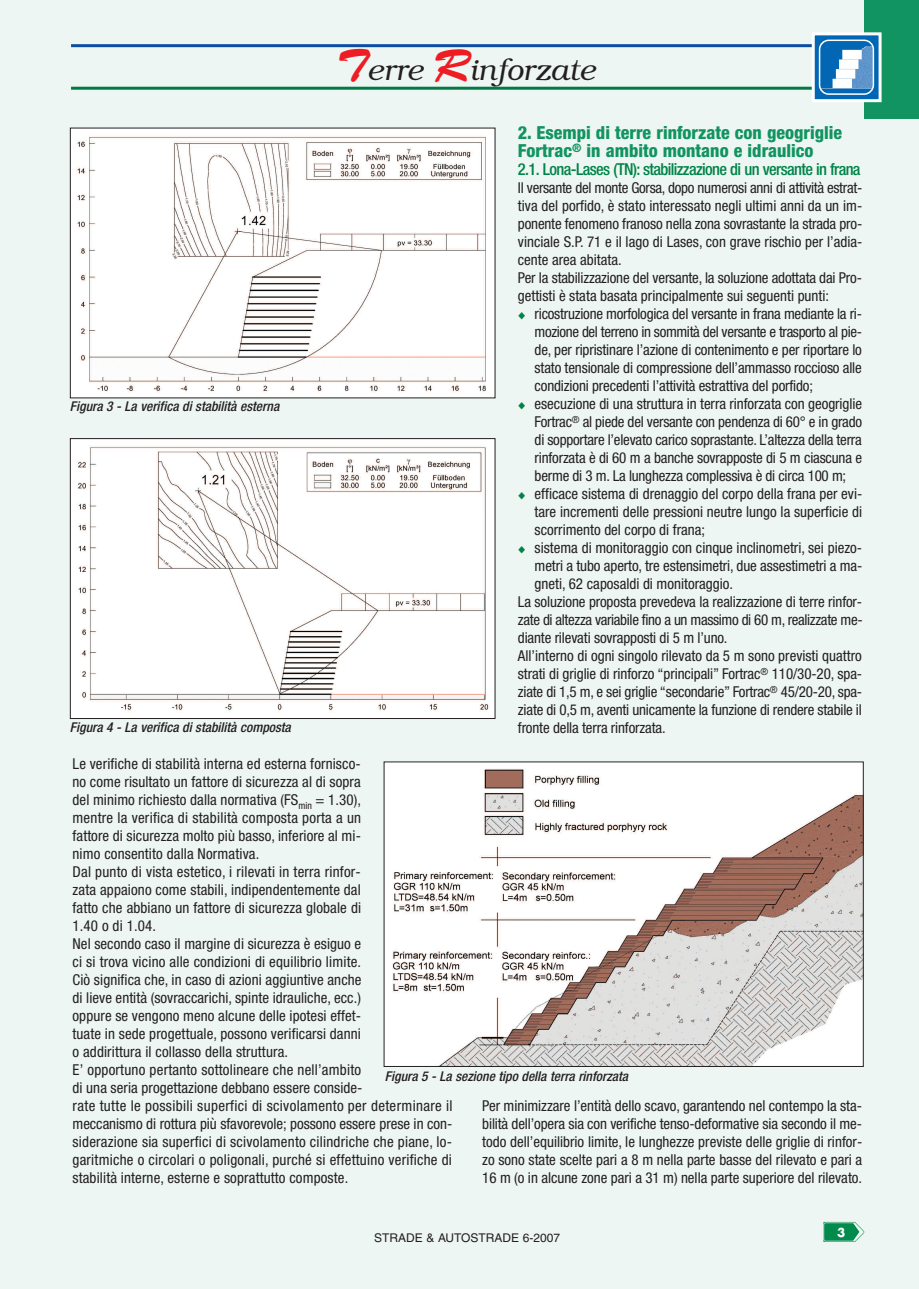
<style>
.page{position:relative;width:919px;height:1289px;background:#fff}
.page>*{position:absolute;margin:0;border:0;box-sizing:border-box;transform-origin:0 0}
.t1{font:italic 300 30px "Bookman";color:#231f20}
.t2{font:800 condensed 18px/18px "Helvetica Neue";color:#119461}
.t3{font:500 condensed 16.5px "Helvetica Neue";letter-spacing:-.04em;color:#008348}
.t4{font:condensed 15px/18px "Helvetica Neue";color:#231f20;text-align:justify}
.t5{font:condensed 15px "Helvetica Neue";letter-spacing:-.025em;color:#231f20}
.t6{font:italic 500 condensed 13.5px "Helvetica Neue";color:#231f20}
.t7{font:12px "Helvetica";color:#231f20}
.t8{font:700 12px "Futura";color:#fff}
.s1{font-family:"Brush Script";font-weight:400;font-style:normal;font-size:45px;color:#ee1d23}
.s2{color:#008348}
</style>
<div class="page">
<div style="left:0;top:0;width:918px;height:1288px;background:#edf6f2"></div>
<img style="left:823px;top:1221px;width:41px;height:21px">
<hr style="left:71px;top:44px;width:789px;height:3px;background:#0d4da1">
<hr style="left:71px;top:87px;width:789px;height:3px;background:#017a47">
<div style="left:863px;top:0;width:55px;height:119px;background:#119461"></div>
<div style="left:813px;top:34px;width:67px;height:67px;background:#0166b3"></div>
<div style="left:811px;top:32px;width:70px;height:70px;border:3px solid #fff"></div>
<svg style="left:818px;top:40px;width:56px;height:55px"></svg>
<img style="left:72px;top:130px;width:421px;height:266px">
<img style="left:385px;top:763px;width:476px;height:301px">
<img style="left:72px;top:440px;width:421px;height:277px">
<div style="left:70px;top:438px;width:425px;height:281px;border:1px solid #231f20"></div>
<p class="t6" style="left:70px;top:402px;width:211px">Figura 3 - La verifica di stabilità esterna</p>
<p class="t6" style="left:70px;top:722px;width:222px">Figura 4 - La verifica di stabilità composta</p>
<h1 class="t1" style="left:337px;top:52px;width:260px"><span class="s1">T</span>erre <span class="s1">R</span>inforzate</h1>
<p class="t2" style="left:518px;top:125px;width:326px">2. Esempi di terre rinforzate con geogriglie<br>Fortrac<sup>®</sup> in ambito montano e idraulico</p>
<p class="t3" style="left:518px;top:163px;width:344px">2.1. Lona-Lases (TN): stabilizzazione di un versante in frana</p>
<p class="t4" style="left:518px;top:180px;width:346px;text-align:left">Il versante del monte Gorsa, dopo numerosi anni di attività estrat&shy;tiva del porfido, è stato interessato negli ultimi anni da un im&shy;ponente fenomeno franoso nella zona sovrastante la strada pro&shy;vinciale S.P. 71 e il lago di Lases, con grave rischio per l’adia&shy;cente area abitata.<br>Per la stabilizzazione del versante, la soluzione adottata dai Pro&shy;gettisti è stata basata principalmente sui seguenti punti:</p>
<p class="t4" style="left:534px;top:306px;width:329px;text-indent:-17px"><span class="s2">◆</span> ricostruzione morfologica del versante in frana mediante la ri&shy;mozione del terreno in sommità del versante e trasporto al pie&shy;de, per ripristinare l’azione di contenimento e per riportare lo stato tensionale di compressione dell’ammasso roccioso alle condizioni precedenti l’attività estrattiva del porfido;</p>
<p class="t4" style="left:534px;top:396px;width:329px;text-indent:-17px"><span class="s2">◆</span> esecuzione di una struttura in terra rinforzata con geogriglie Fortrac<sup>®</sup> al piede del versante con pendenza di 60° e in grado di sopportare l’elevato carico soprastante. L’altezza della terra rinforzata è di 60 m a banche sovrapposte di 5 m ciascuna e berme di 3 m. La lunghezza complessiva è di circa 100 m;</p>
<p class="t4" style="left:534px;top:486px;width:329px;text-indent:-17px"><span class="s2">◆</span> efficace sistema di drenaggio del corpo della frana per evi&shy;tare incrementi delle pressioni neutre lungo la superficie di scorrimento del corpo di frana;</p>
<p class="t4" style="left:518px;top:540px;width:346px"><span class="s2">◆</span> sistema di monitoraggio con cinque inclinometri, sei piezo-</p>
<p class="t4" style="left:534px;top:558px;width:329px">metri a tubo aperto, tre estensimetri, due assestimetri a ma-</p>
<p class="t4" style="left:534px;top:576px;width:200px">gneti, 62 caposaldi di monitoraggio.</p>
<p class="t4" style="left:518px;top:594px;width:346px">La soluzione proposta prevedeva la realizzazione di terre rinfor-</p>
<p class="t5" style="left:518px;top:614px;width:346px">zate di altezza variabile fino a un massimo di 60 m, realizzate me-</p>
<p class="t4" style="left:518px;top:630px;width:211px">diante rilevati sovrapposti di 5 m l’uno.</p>
<p class="t4" style="left:518px;top:648px;width:345px">All’interno di ogni singolo rilevato da 5 m sono previsti quattro</p>
<p class="t4" style="left:518px;top:666px;width:346px">strati di griglie di rinforzo “principali” Fortrac<sup>®</sup> 110/30-20, spa-</p>
<p class="t4" style="left:518px;top:684px;width:346px">ziate di 1,5 m, e sei griglie “secondarie” Fortrac<sup>®</sup> 45/20-20, spa-</p>
<p class="t4" style="left:518px;top:702px;width:345px">ziate di 0,5 m, aventi unicamente la funzione di rendere stabile il</p>
<p class="t4" style="left:518px;top:720px;width:149px">fronte della terra rinforzata.</p>
<p class="t4" style="left:73px;top:756px;width:381px;text-align:left">Le verifiche di stabilità interna ed esterna fornisco-<br>no come risultato un fattore di sicurezza al di sopra<br>del minimo richiesto dalla normativa (FS<sub>min</sub> = 1.30),<br>mentre la verifica di stabilità composta porta a un<br>fattore di sicurezza molto più basso, inferiore al mi-<br>nimo consentito dalla Normativa.<br>Dal punto di vista estetico, i rilevati in terra rinfor-<br>zata appaiono come stabili, indipendentemente dal<br>fatto che abbiano un fattore di sicurezza globale di<br>1.40 o di 1.04.<br>Nel secondo caso il margine di sicurezza è esiguo e<br>ci si trova vicino alle condizioni di equilibrio limite.<br>Ciò significa che, in caso di azioni aggiuntive anche<br>di lieve entità (sovraccarichi, spinte idrauliche, ecc.)<br>oppure se vengono meno alcune delle ipotesi effet-<br>tuate in sede progettuale, possono verificarsi danni<br>o addirittura il collasso della struttura.<br>E’ opportuno pertanto sottolineare che nell’ambito<br>di una seria progettazione debbano essere conside-<br>rate tutte le possibili superfici di scivolamento per determinare il meccanismo di rottura più sfavorevole; possono essere prese in con&shy;siderazione sia superfici di scivolamento cilindriche che piane, lo&shy;garitmiche o circolari o poligonali, purché si effettuino verifiche di stabilità interne, esterne e soprattutto composte.</p>
<p class="t6" style="left:385px;top:1070px;width:245px">Figura 5 - La sezione tipo della terra rinforzata</p>
<p class="t4" style="left:482px;top:1098px;width:381px">Per minimizzare l’entità dello scavo, garantendo nel contempo la sta&shy;bilità dell’opera sia con verifiche tenso-deformative sia secondo il me&shy;todo dell’equilibrio limite, le lunghezze previste delle griglie di rinfor&shy;zo sono state scelte pari a 8 m nella parte basse del rilevato e pari a 16 m (o in alcune zone pari a 31 m) nella parte superiore del rilevato.</p>
<p class="t7" style="left:374px;top:1233px;width:187px">STRADE &amp; AUTOSTRADE 6-2007</p>
<p class="t8" style="left:837px;top:1227px;width:10px">3</p>
</div>
